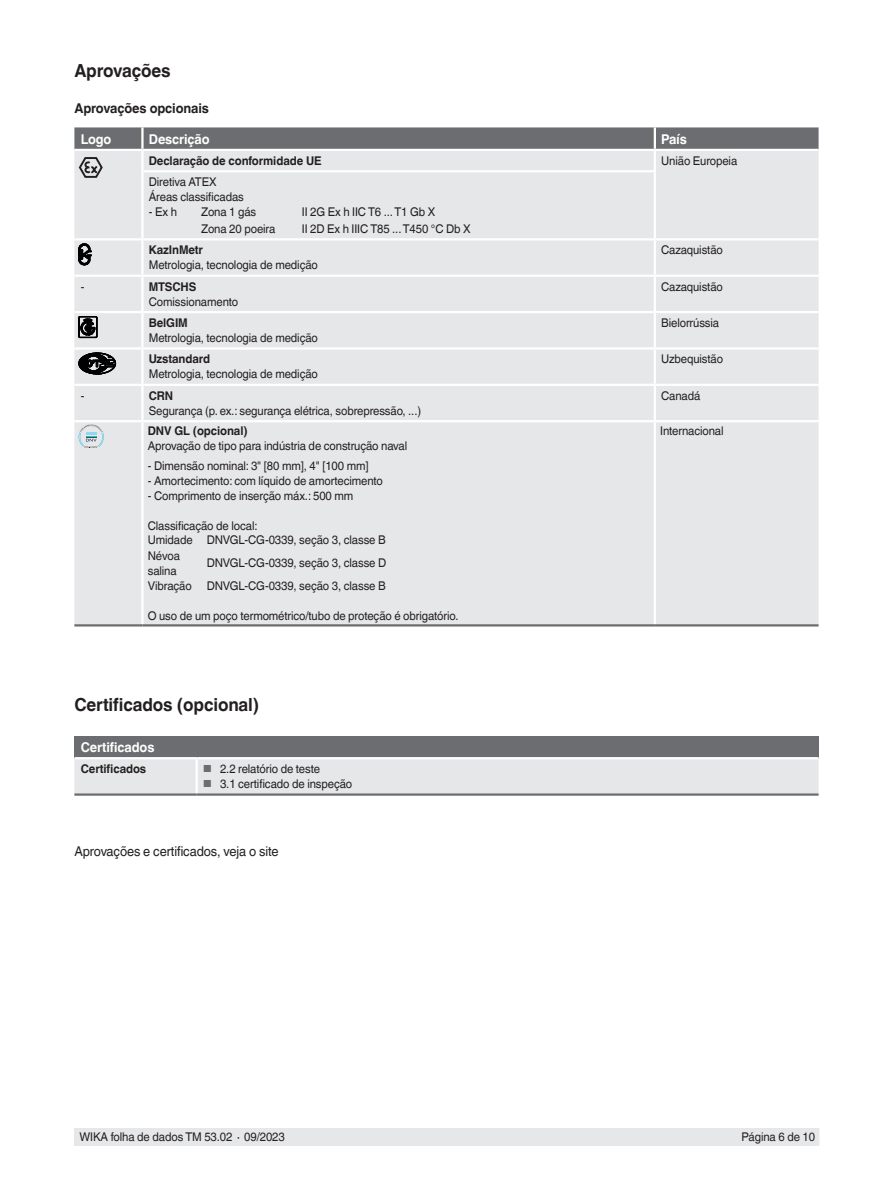
<style>
.page{position:relative;width:893px;height:1188px;background:#fff}
.page>*{position:absolute;margin:0;border:0;box-sizing:border-box;transform-origin:0 0}
.t1{font:700 18px "Helvetica World";letter-spacing:-.01em;color:#231f20;scale:.95 1}
.t2{font:13.5px "Helvetica World";letter-spacing:-.01em;color:#231f20;scale:.95 1}
.t3{font:700 13.5px "Helvetica World";letter-spacing:-.01em;color:#fff;scale:.95 1}
.t4{font:700 13.5px "Helvetica World";letter-spacing:-.01em;color:#231f20;scale:.95 1}
.t5{font:12px/15px "Helvetica World";letter-spacing:-.01em;color:#231f20;scale:.95 1}
.t6{font:700 12px "Helvetica World";letter-spacing:-.01em;color:#231f20;scale:.95 1}
.s1{font-size:10.2px;color:#6c6d70}
</style>
<div class="page">
<div style="left:75px;top:1128px;width:744px;height:17px;background:#e6e7e9"></div>
<div style="left:74px;top:178px;width:745px;height:446px;background:#e6e7e9"></div>
<hr style="left:142px;top:238px;width:513px;height:2px;background:#fff">
<hr style="left:142px;top:420px;width:513px;height:2px;background:#fff">
<hr style="left:141px;top:240px;width:3px;height:35px;background:#fff">
<hr style="left:654px;top:240px;width:2px;height:35px;background:#fff">
<hr style="left:141px;top:313px;width:3px;height:34px;background:#fff">
<hr style="left:654px;top:313px;width:2px;height:34px;background:#fff">
<hr style="left:74px;top:311px;width:68px;height:2px;background:#fff">
<hr style="left:142px;top:311px;width:513px;height:2px;background:#fff">
<hr style="left:655px;top:311px;width:164px;height:2px;background:#fff">
<hr style="left:74px;top:347px;width:68px;height:3px;background:#fff">
<hr style="left:142px;top:347px;width:513px;height:3px;background:#fff">
<hr style="left:655px;top:347px;width:164px;height:3px;background:#fff">
<hr style="left:74px;top:275px;width:68px;height:2px;background:#fff">
<hr style="left:142px;top:275px;width:513px;height:2px;background:#fff">
<hr style="left:141px;top:277px;width:3px;height:34px;background:#fff">
<hr style="left:655px;top:275px;width:164px;height:2px;background:#fff">
<hr style="left:654px;top:277px;width:2px;height:34px;background:#fff">
<hr style="left:141px;top:350px;width:3px;height:34px;background:#fff">
<hr style="left:654px;top:350px;width:2px;height:34px;background:#fff">
<hr style="left:141px;top:422px;width:3px;height:202px;background:#fff">
<hr style="left:654px;top:422px;width:2px;height:202px;background:#fff">
<hr style="left:142px;top:384px;width:513px;height:2px;background:#fff">
<hr style="left:74px;top:384px;width:68px;height:2px;background:#fff">
<hr style="left:655px;top:384px;width:164px;height:2px;background:#fff">
<hr style="left:74px;top:238px;width:68px;height:2px;background:#fff">
<hr style="left:655px;top:238px;width:164px;height:2px;background:#fff">
<hr style="left:655px;top:420px;width:164px;height:2px;background:#fff">
<hr style="left:74px;top:420px;width:68px;height:2px;background:#fff">
<hr style="left:654px;top:172px;width:2px;height:66px;background:#fff">
<hr style="left:141px;top:172px;width:3px;height:66px;background:#fff">
<hr style="left:74px;top:624px;width:68px;height:3px;background:#6c6d70">
<hr style="left:142px;top:624px;width:513px;height:3px;background:#6c6d70">
<hr style="left:655px;top:624px;width:164px;height:3px;background:#6c6d70">
<hr style="left:654px;top:386px;width:2px;height:34px;background:#fff">
<hr style="left:141px;top:386px;width:3px;height:34px;background:#fff">
<div style="left:148px;top:536px;width:304px;height:54px;background:#e6e7e9"></div>
<div style="left:74px;top:736px;width:745px;height:22px;background:#6c6d70"></div>
<div style="left:74px;top:759px;width:745px;height:34px;background:#e6e7e9"></div>
<hr style="left:74px;top:757px;width:124px;height:2px;background:#fff">
<hr style="left:198px;top:757px;width:621px;height:2px;background:#fff">
<hr style="left:196px;top:759px;width:2px;height:34px;background:#fff">
<hr style="left:74px;top:793px;width:123px;height:3px;background:#6c6d70">
<hr style="left:197px;top:793px;width:622px;height:3px;background:#6c6d70">
<svg style="left:74px;top:127px;width:745px;height:51px;background:#b4b5b7"></svg>
<svg style="left:79px;top:244px;width:12px;height:21px"></svg>
<svg style="left:79px;top:316px;width:18px;height:22px"></svg>
<svg style="left:79px;top:353px;width:37px;height:21px"></svg>
<svg style="left:79px;top:425px;width:25px;height:24px"></svg>
<h1 class="t1" style="left:74px;top:60px;width:103px">Aprovações</h1>
<p class="t4" style="left:74px;top:100px;width:143px">Aprovações opcionais</p>
<p class="t3" style="left:81px;top:131px;width:34px">Logo</p>
<p class="t3" style="left:149px;top:131px;width:66px">Descrição</p>
<p class="t3" style="left:661px;top:131px;width:29px">País</p>
<p class="t6" style="left:149px;top:154px;width:183px">Declaração de conformidade UE</p>
<p class="t5" style="left:661px;top:153px;width:82px">União Europeia</p>
<p class="t5" style="left:149px;top:175px;width:102px">Diretiva ATEX<br>Áreas classificadas</p>
<p class="t5" style="left:149px;top:204px;width:31px">- Ex h</p>
<p class="t5" style="left:201px;top:204px;width:59px">Zona 1 gás</p>
<p class="t5" style="left:302px;top:204px;width:142px">II 2G Ex h IIC T6 ... T1 Gb X</p>
<p class="t5" style="left:201px;top:221px;width:79px">Zona 20 poeira</p>
<p class="t5" style="left:302px;top:221px;width:179px">II 2D Ex h IIIC T85 ... T450 °C Db X</p>
<p class="t6" style="left:149px;top:243px;width:59px">KazInMetr</p>
<p class="t5" style="left:149px;top:258px;width:180px">Metrologia, tecnologia de medição</p>
<p class="t5" style="left:661px;top:243px;width:66px">Cazaquistão</p>
<p class="t5" style="left:81px;top:279px;width:5px">-</p>
<p class="t6" style="left:149px;top:280px;width:52px">MTSCHS</p>
<p class="t5" style="left:149px;top:294px;width:96px">Comissionamento</p>
<p class="t6" style="left:149px;top:316px;width:43px">BelGIM</p>
<p class="t5" style="left:149px;top:330px;width:180px">Metrologia, tecnologia de medição</p>
<p class="t6" style="left:149px;top:352px;width:66px">Uzstandard</p>
<p class="t5" style="left:149px;top:367px;width:180px">Metrologia, tecnologia de medição</p>
<p class="t5" style="left:81px;top:388px;width:5px">-</p>
<p class="t6" style="left:149px;top:389px;width:27px">CRN</p>
<p class="t5" style="left:149px;top:403px;width:288px">Segurança (p. ex.: segurança elétrica, sobrepressão, ...)</p>
<p class="t6" style="left:148px;top:424px;width:107px">DNV GL (opcional)</p>
<p class="t5" style="left:148px;top:439px;width:275px">Aprovação de tipo para indústria de construção naval</p>
<p class="t5" style="left:148px;top:458px;width:234px">- Dimensão nominal: 3" [80 mm], 4" [100 mm]</p>
<p class="t5" style="left:148px;top:473px;width:249px">- Amortecimento: com líquido de amortecimento</p>
<p class="t5" style="left:148px;top:488px;width:218px">- Comprimento de inserção máx.: 500 mm</p>
<p class="t5" style="left:148px;top:518px;width:252px">Classificação de local:<br>Umidade DNVGL-CG-0339, seção 3, classe B<br>Névoa<br>salina</p>
<p class="t5" style="left:148px;top:552px;width:253px;line-height:23px;text-align:right">DNVGL-CG-0339, seção 3, classe D<br>Vibração DNVGL-CG-0339, seção 3, classe B</p>
<p class="t5" style="left:148px;top:608px;width:329px">O uso de um poço termométrico/tubo de proteção é obrigatório.</p>
<h1 class="t1" style="left:74px;top:694px;width:196px">Certificados (opcional)</h1>
<p class="t3" style="left:81px;top:739px;width:79px">Certificados</p>
<p class="t6" style="left:81px;top:762px;width:70px">Certificados</p>
<p class="t5" style="left:203px;top:762px;width:125px"><span class="s1">■</span> 2.2 relatório de teste</p>
<p class="t5" style="left:203px;top:777px;width:159px"><span class="s1">■</span> 3.1 certificado de inspeção</p>
<p class="t2" style="left:74px;top:843px;width:216px">Aprovações e certificados, veja o site</p>
<p class="t5" style="left:661px;top:279px;width:66px">Cazaquistão</p>
<p class="t5" style="left:661px;top:315px;width:63px">Bielorrússia</p>
<p class="t5" style="left:661px;top:352px;width:67px">Uzbequistão</p>
<p class="t5" style="left:661px;top:388px;width:43px">Canadá</p>
<p class="t5" style="left:660px;top:424px;width:68px">Internacional</p>
<p class="t5" style="left:80px;top:1130px;width:218px">WIKA folha de dados TM 53.02 ∙ 09/2023</p>
<p class="t5" style="left:741px;top:1130px;width:79px">Página 6 de 10</p>
</div>
